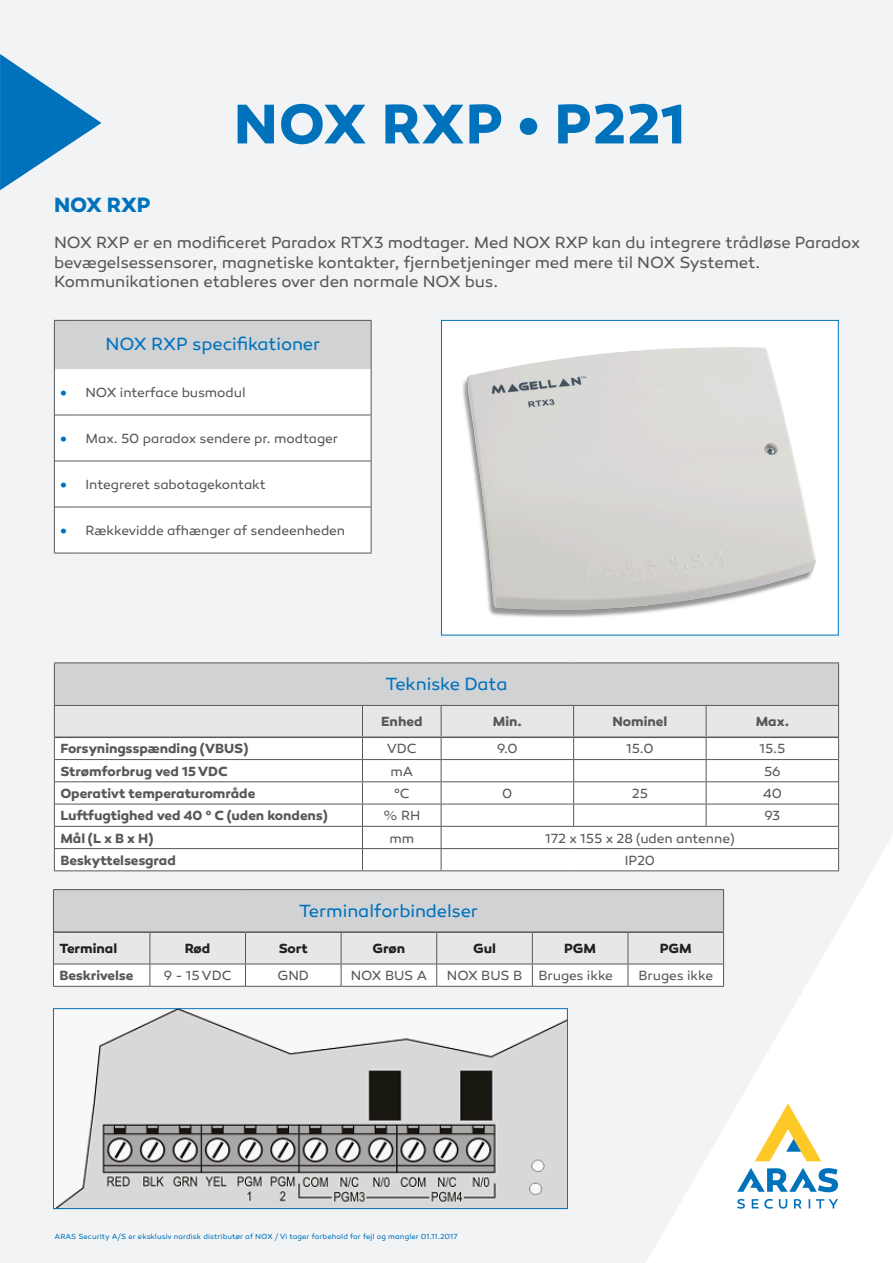
<style>
.page{position:relative;width:893px;height:1263px;background:#f2f3f4}
.page>*{position:absolute;margin:0;border:0;box-sizing:border-box;transform-origin:0 0}
.Titel_productgroep_i{font:700 57px "Canaro";letter-spacing:.015em;color:#0072bc}
.Titel_specs{font:700 21px "Canaro";letter-spacing:-.005em;color:#0072bc}
.Bodytekst{font:18px "Canaro";letter-spacing:-.005em;color:#0072bc}
.t1{font:16.5px/19.8px "Canaro";letter-spacing:-.005em;color:#57585a}
.t2{font:700 16.5px "Canaro";color:#0072bc}
.Bodytekst-2{font:13.5px "Canaro";letter-spacing:-.005em;color:#57585a}
.Bodytekst-3{font:700 13.5px "Canaro";letter-spacing:-.005em;color:#57585a}
.Bodytekst-4{font:700 13.5px "Canaro";color:#231f20}
.Titel_productgroep_i-2{font:7.5px "Canaro";letter-spacing:.015em;color:#0072bc}
</style>
<div class="page">
<svg style="left:646px;top:835px;width:247px;height:428px"></svg>
<svg style="left:752px;top:1199px;width:6px;height:9px"></svg>
<svg style="left:737px;top:1199px;width:8px;height:10px"></svg>
<svg style="left:779px;top:1199px;width:8px;height:10px"></svg>
<svg style="left:764px;top:1199px;width:9px;height:10px"></svg>
<svg style="left:816px;top:1199px;width:22px;height:9px"></svg>
<svg style="left:794px;top:1199px;width:8px;height:9px"></svg>
<svg style="left:737px;top:1168px;width:101px;height:24px"></svg>
<svg style="left:755px;top:1103px;width:66px;height:58px"></svg>
<svg style="left:0;top:54px;width:101px;height:136px"></svg>
<div style="left:54px;top:320px;width:317px;height:49px;background:#d1d2d4"></div>
<svg style="left:55px;top:369px;width:316px;height:184px"></svg>
<hr style="left:54px;top:321px;width:1px;height:48px;background:#57585a">
<hr style="left:371px;top:321px;width:1px;height:48px;background:#57585a">
<hr style="left:371px;top:369px;width:1px;height:46px;background:#57585a">
<hr style="left:371px;top:415px;width:1px;height:46px;background:#57585a">
<hr style="left:371px;top:461px;width:1px;height:46px;background:#57585a">
<hr style="left:371px;top:507px;width:1px;height:46px;background:#57585a">
<hr style="left:80px;top:553px;width:291px;height:1px;background:#57585a">
<hr style="left:80px;top:415px;width:291px;height:1px;background:#57585a">
<hr style="left:80px;top:461px;width:291px;height:1px;background:#57585a">
<hr style="left:80px;top:507px;width:291px;height:1px;background:#57585a">
<svg style="left:54px;top:320px;width:26px;height:1px"></svg>
<hr style="left:80px;top:320px;width:291px;height:1px;background:#57585a">
<hr style="left:54px;top:369px;width:1px;height:46px;background:#57585a">
<hr style="left:54px;top:415px;width:1px;height:46px;background:#57585a">
<hr style="left:54px;top:461px;width:1px;height:46px;background:#57585a">
<hr style="left:54px;top:507px;width:1px;height:46px;background:#57585a">
<svg style="left:55px;top:415px;width:25px;height:1px"></svg>
<svg style="left:55px;top:461px;width:25px;height:1px"></svg>
<svg style="left:55px;top:507px;width:25px;height:1px"></svg>
<svg style="left:54px;top:553px;width:26px;height:1px"></svg>
<div style="left:54px;top:663px;width:785px;height:42px;background:#d1d2d4"></div>
<hr style="left:54px;top:662px;width:308px;height:1px;background:#57585a">
<hr style="left:54px;top:663px;width:1px;height:42px;background:#57585a">
<hr style="left:362px;top:662px;width:79px;height:1px;background:#57585a">
<hr style="left:441px;top:662px;width:133px;height:1px;background:#57585a">
<hr style="left:574px;top:662px;width:132px;height:1px;background:#57585a">
<hr style="left:706px;top:662px;width:133px;height:1px;background:#57585a">
<hr style="left:838px;top:663px;width:1px;height:42px;background:#57585a">
<hr style="left:54px;top:870px;width:308px;height:1px;background:#57585a">
<svg style="left:54px;top:705px;width:785px;height:165px"></svg>
<hr style="left:362px;top:870px;width:79px;height:1px;background:#57585a">
<hr style="left:441px;top:870px;width:133px;height:1px;background:#57585a">
<hr style="left:574px;top:870px;width:132px;height:1px;background:#57585a">
<hr style="left:706px;top:870px;width:133px;height:1px;background:#57585a">
<div style="left:53px;top:890px;width:671px;height:42px;background:#d1d2d4"></div>
<hr style="left:150px;top:986px;width:95px;height:1px;background:#57585a">
<hr style="left:245px;top:986px;width:96px;height:1px;background:#57585a">
<hr style="left:341px;top:986px;width:96px;height:1px;background:#57585a">
<hr style="left:437px;top:986px;width:95px;height:1px;background:#57585a">
<hr style="left:532px;top:986px;width:96px;height:1px;background:#57585a">
<hr style="left:628px;top:986px;width:96px;height:1px;background:#57585a">
<hr style="left:53px;top:986px;width:97px;height:1px;background:#57585a">
<hr style="left:54px;top:931px;width:96px;height:2px;background:#57585a">
<hr style="left:150px;top:931px;width:95px;height:2px;background:#57585a">
<hr style="left:245px;top:931px;width:96px;height:2px;background:#57585a">
<hr style="left:341px;top:931px;width:96px;height:2px;background:#57585a">
<hr style="left:437px;top:931px;width:95px;height:2px;background:#57585a">
<hr style="left:532px;top:931px;width:96px;height:2px;background:#57585a">
<hr style="left:628px;top:931px;width:96px;height:2px;background:#57585a">
<hr style="left:53px;top:889px;width:97px;height:1px;background:#57585a">
<hr style="left:53px;top:890px;width:1px;height:42px;background:#57585a">
<hr style="left:150px;top:889px;width:95px;height:1px;background:#57585a">
<hr style="left:245px;top:889px;width:96px;height:1px;background:#57585a">
<hr style="left:341px;top:889px;width:96px;height:1px;background:#57585a">
<hr style="left:437px;top:889px;width:95px;height:1px;background:#57585a">
<hr style="left:532px;top:889px;width:96px;height:1px;background:#57585a">
<hr style="left:628px;top:889px;width:96px;height:1px;background:#57585a">
<svg style="left:53px;top:932px;width:671px;height:54px"></svg>
<hr style="left:723px;top:890px;width:1px;height:41px;background:#57585a">
<img style="left:55px;top:1010px;width:511px;height:197px">
<div style="left:53px;top:1008px;width:515px;height:201px;border:1px solid #0072bc"></div>
<img style="left:441px;top:320px;width:398px;height:316px">
<p class="Titel_productgroep_i" style="left:234px;top:88px;width:454px">NOX RXP • P221</p>
<p class="Titel_specs" style="left:54px;top:192px;width:98px">NOX RXP</p>
<p class="t1" style="left:54px;top:232px;width:808px">NOX RXP er en modificeret Paradox RTX3 modtager. Med NOX RXP kan du integrere trådløse Paradox bevægelsessensorer, magnetiske kontakter, fjernbetjeninger med mere til NOX Systemet.</p>
<p class="t1" style="left:54px;top:272px;width:446px">Kommunikationen etableres over den normale NOX bus.</p>
<p class="Bodytekst" style="left:105px;top:334px;width:216px">NOX RXP specifikationer</p>
<p class="t2" style="left:60px;top:382px;width:8px">•</p>
<p class="Bodytekst-2" style="left:86px;top:384px;width:162px">NOX interface busmodul</p>
<p class="t2" style="left:60px;top:428px;width:8px">•</p>
<p class="Bodytekst-2" style="left:86px;top:430px;width:254px">Max. 50 paradox sendere pr. modtager</p>
<p class="t2" style="left:60px;top:474px;width:8px">•</p>
<p class="Bodytekst-2" style="left:86px;top:476px;width:182px">Integreret sabotagekontakt</p>
<p class="t2" style="left:60px;top:520px;width:8px">•</p>
<p class="Bodytekst-2" style="left:86px;top:522px;width:261px">Rækkevidde afhænger af sendeenheden</p>
<p class="Bodytekst" style="left:386px;top:673px;width:123px">Tekniske Data</p>
<p class="Bodytekst-3" style="left:381px;top:713px;width:43px">Enhed</p>
<p class="Bodytekst-3" style="left:493px;top:713px;width:31px">Min.</p>
<p class="Bodytekst-3" style="left:612px;top:713px;width:56px">Nominel</p>
<p class="Bodytekst-3" style="left:756px;top:713px;width:35px">Max.</p>
<p class="Bodytekst-3" style="left:60px;top:740px;width:189px">Forsyningsspænding (VBUS)</p>
<p class="Bodytekst-2" style="left:387px;top:741px;width:32px">VDC</p>
<p class="Bodytekst-2" style="left:497px;top:741px;width:22px">9.0</p>
<p class="Bodytekst-2" style="left:626px;top:741px;width:29px">15.0</p>
<p class="Bodytekst-2" style="left:759px;top:741px;width:27px">15.5</p>
<p class="Bodytekst-3" style="left:60px;top:763px;width:169px">Strømforbrug ved 15 VDC</p>
<p class="Bodytekst-2" style="left:390px;top:763px;width:24px">mA</p>
<p class="Bodytekst-2" style="left:764px;top:763px;width:18px">56</p>
<p class="Bodytekst-3" style="left:60px;top:785px;width:196px">Operativt temperaturområde</p>
<p class="Bodytekst-2" style="left:394px;top:785px;width:18px">°C</p>
<p class="Bodytekst-2" style="left:502px;top:785px;width:12px">0</p>
<p class="Bodytekst-2" style="left:632px;top:785px;width:18px">25</p>
<p class="Bodytekst-2" style="left:763px;top:785px;width:21px">40</p>
<p class="Bodytekst-3" style="left:60px;top:807px;width:269px">Luftfugtighed ved 40 ° C (uden kondens)</p>
<p class="Bodytekst-2" style="left:383px;top:808px;width:39px">% RH</p>
<p class="Bodytekst-2" style="left:764px;top:808px;width:17px">93</p>
<p class="Bodytekst-3" style="left:60px;top:829px;width:95px">Mål (L x B x H)</p>
<p class="Bodytekst-2" style="left:389px;top:830px;width:26px">mm</p>
<p class="Bodytekst-2" style="left:545px;top:830px;width:191px">172 x 155 x 28 (uden antenne)</p>
<p class="Bodytekst-3" style="left:60px;top:852px;width:117px">Beskyttelsesgrad</p>
<p class="Bodytekst-2" style="left:625px;top:852px;width:32px">IP20</p>
<p class="Bodytekst" style="left:299px;top:900px;width:180px">Terminalforbindelser</p>
<p class="Bodytekst-4" style="left:59px;top:940px;width:59px">Terminal</p>
<p class="Bodytekst-4" style="left:185px;top:940px;width:27px">Rød</p>
<p class="Bodytekst-4" style="left:279px;top:940px;width:31px">Sort</p>
<p class="Bodytekst-4" style="left:373px;top:940px;width:34px">Grøn</p>
<p class="Bodytekst-4" style="left:473px;top:940px;width:24px">Gul</p>
<p class="Bodytekst-4" style="left:564px;top:940px;width:33px">PGM</p>
<p class="Bodytekst-4" style="left:660px;top:940px;width:33px">PGM</p>
<p class="Bodytekst-3" style="left:59px;top:967px;width:75px">Beskrivelse</p>
<p class="Bodytekst-2" style="left:164px;top:968px;width:69px">9 - 15 VDC</p>
<p class="Bodytekst-2" style="left:278px;top:968px;width:33px">GND</p>
<p class="Bodytekst-2" style="left:351px;top:968px;width:78px">NOX BUS A</p>
<p class="Bodytekst-2" style="left:447px;top:968px;width:77px">NOX BUS B</p>
<p class="Bodytekst-2" style="left:538px;top:968px;width:76px">Bruges ikke</p>
<p class="Bodytekst-2" style="left:638px;top:968px;width:76px">Bruges ikke</p>
<p class="Titel_productgroep_i-2" style="left:54px;top:1232px;width:405px">ARAS Security A/S er eksklusiv nordisk distributør af NOX / Vi tager forbehold for fejl og mangler 01.11.2017</p>
</div>
